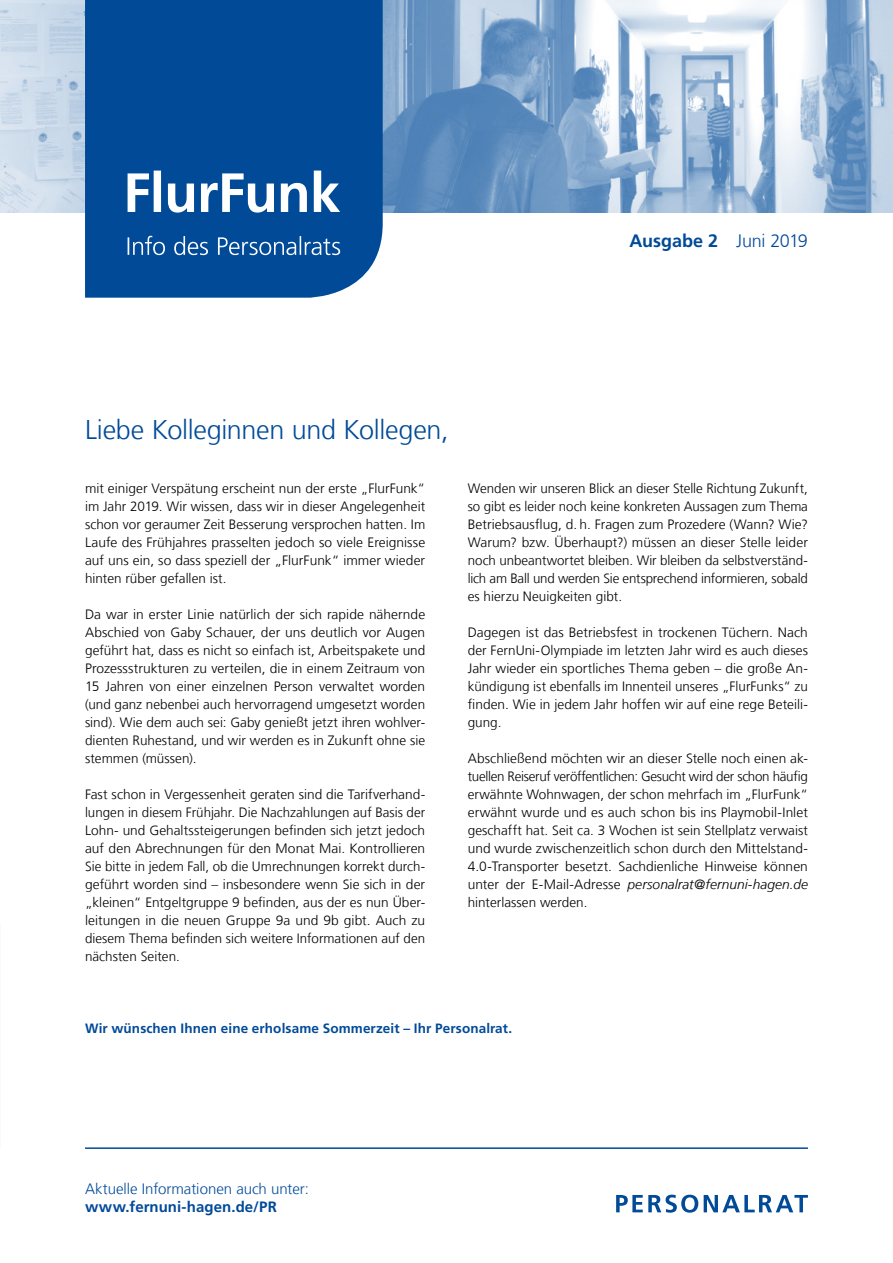
<style>
.page{position:relative;width:893px;height:1263px;background:#fff}
.page>*{position:absolute;margin:0;border:0;box-sizing:border-box;transform-origin:0 0}
.Headline{font:300 27px "Frutiger LT Com";letter-spacing:-.01em;color:#004a98}
.t1{font:700 18px "Frutiger LT Com";letter-spacing:-.005em;color:#004a98}
.t2{font:300 15px "Frutiger LT Com";color:#004a98}
.t3{font:700 15px "Frutiger LT Com";letter-spacing:.005em;color:#004a98}
.Fließtext{font:300 13.5px/18px "Frutiger LT Com";color:#000;text-align:justify}
.Fließtext-2{font:700 13.5px "Frutiger LT Com";letter-spacing:.01em;color:#004a98}
.s1{font-weight:300}
.s2{font-style:italic}
</style>
<div class="page">
<img style="left:0;top:0;width:85px;height:213px">
<img style="left:383px;top:0;width:510px;height:213px">
<div style="left:85px;top:0;width:298px;height:298px;background:#004a98"></div>
<svg style="left:128px;top:236px;width:212px;height:19px;background:#3670ad"></svg>
<svg style="left:128px;top:171px;width:212px;height:42px"></svg>
<hr style="left:85px;top:1147px;width:723px;height:2px;background:#004a98">
<svg style="left:616px;top:1195px;width:192px;height:18px"></svg>
<p class="t1" style="left:629px;top:231px;width:180px">Ausgabe 2 <span class="s1">Juni 2019</span></p>
<p class="Headline" style="left:85px;top:413px;width:365px">Liebe Kolleginnen und Kollegen,</p>
<p class="Fließtext" style="left:85px;top:479px;width:342px">mit einiger Verspätung erscheint nun der erste „FlurFunk“ im Jahr 2019. Wir wissen, dass wir in dieser Angelegenheit schon vor geraumer Zeit Besserung versprochen hatten. Im Laufe des Frühjahres prasselten jedoch so viele Ereignisse auf uns ein, so dass speziell der „FlurFunk“ immer wieder hinten rüber gefallen ist.</p>
<p class="Fließtext" style="left:85px;top:605px;width:342px">Da war in erster Linie natürlich der sich rapide nähernde Abschied von Gaby Schauer, der uns deutlich vor Augen geführt hat, dass es nicht so einfach ist, Arbeitspakete und Prozessstrukturen zu verteilen, die in einem Zeitraum von 15 Jahren von einer einzelnen Person verwaltet worden (und ganz nebenbei auch hervorragend umgesetzt worden sind). Wie dem auch sei: Gaby genießt jetzt ihren wohlver&shy;dienten Ruhestand, und wir werden es in Zukunft ohne sie stemmen (müssen).</p>
<p class="Fließtext" style="left:85px;top:785px;width:342px">Fast schon in Vergessenheit geraten sind die Tarifverhand&shy;lungen in diesem Frühjahr. Die Nachzahlungen auf Basis der Lohn- und Gehaltssteigerungen befinden sich jetzt jedoch auf den Abrechnungen für den Monat Mai. Kontrollieren Sie bitte in jedem Fall, ob die Umrechnungen korrekt durch&shy;geführt worden sind – insbesondere wenn Sie sich in der „kleinen“ Entgeltgruppe 9 befinden, aus der es nun Über&shy;leitungen in die neuen Gruppe 9a und 9b gibt. Auch zu diesem Thema befinden sich weitere Informationen auf den nächsten Seiten.</p>
<p class="Fließtext" style="left:468px;top:479px;width:342px">Wenden wir unseren Blick an dieser Stelle Richtung Zukunft, so gibt es leider noch keine konkreten Aussagen zum Thema Betriebsausflug, d. h. Fragen zum Prozedere (Wann? Wie?<br>Warum? bzw. Überhaupt?) müssen an dieser Stelle leider noch unbeantwortet bleiben. Wir bleiben da selbstverständ&shy;lich am Ball und werden Sie entsprechend informieren, sobald es hierzu Neuigkeiten gibt.</p>
<p class="Fließtext" style="left:468px;top:623px;width:342px">Dagegen ist das Betriebsfest in trockenen Tüchern. Nach der FernUni-Olympiade im letzten Jahr wird es auch dieses Jahr wieder ein sportliches Thema geben – die große An&shy;kündigung ist ebenfalls im Innenteil unseres „FlurFunks“ zu finden. Wie in jedem Jahr hoffen wir auf eine rege Beteili&shy;gung.</p>
<p class="Fließtext" style="left:468px;top:749px;width:342px">Abschließend möchten wir an dieser Stelle noch einen ak&shy;tuellen Reiseruf veröffentlichen: Gesucht wird der schon häufig erwähnte Wohnwagen, der schon mehrfach im „FlurFunk“ erwähnt wurde und es auch schon bis ins Playmobil-Inlet geschafft hat. Seit ca. 3 Wochen ist sein Stellplatz verwaist und wurde zwischenzeitlich schon durch den Mittelstand-4.0-Transporter besetzt. Sachdienliche Hinweise können unter der E-Mail-Adresse <span class="s2">personalrat@fernuni-hagen.de </span>hinterlassen werden.</p>
<p class="Fließtext-2" style="left:85px;top:1020px;width:429px">Wir wünschen Ihnen eine erholsame Sommerzeit – Ihr Personalrat.</p>
<p class="t2" style="left:85px;top:1180px;width:225px">Aktuelle Informationen auch unter:</p>
<p class="t3" style="left:85px;top:1198px;width:193px">www.fernuni-hagen.de/PR</p>
</div>
